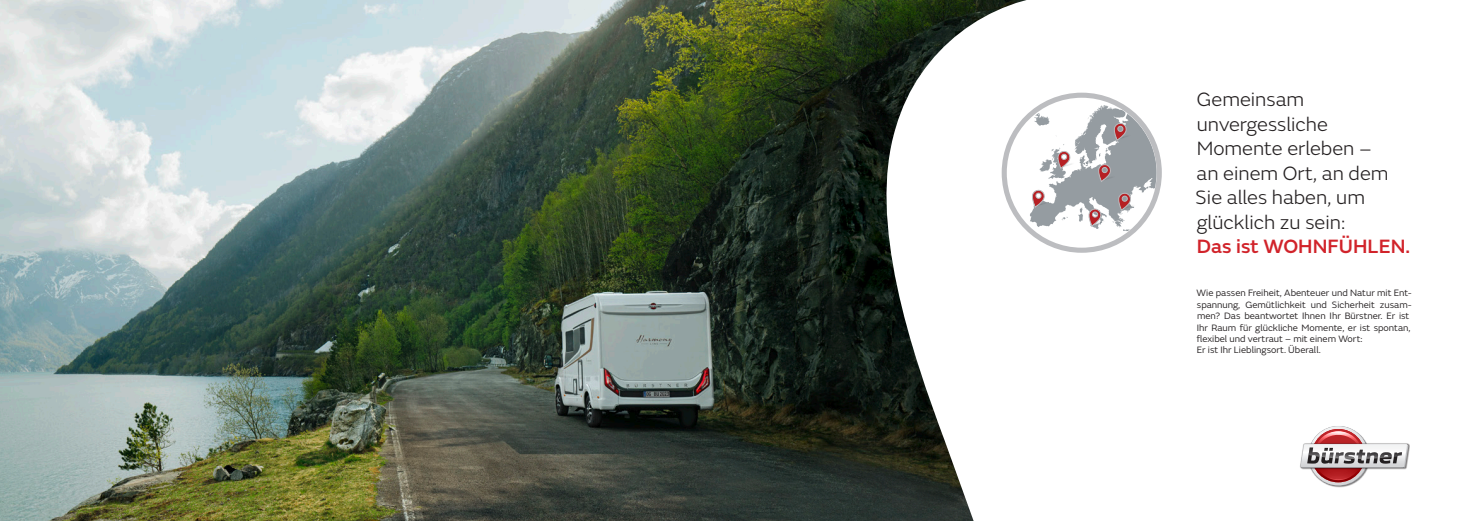
<style>
.page{position:relative;width:1474px;height:521px;background:#fff}
.page>*{position:absolute;margin:0;border:0;box-sizing:border-box;transform-origin:0 0}
.t1{font:300 20.12px/24.5px "FS Emeric";color:#231f20}
.t2{font:500 20.12px "FS Emeric";color:#d1232a}
.t3{font:9.62px/11.4px "FS Emeric";color:#231f20}
</style>
<div class="page">
<img style="left:0;top:0;width:866px;height:521px">
<svg style="left:866px;top:0;width:296px;height:521px"></svg>
<svg style="left:1300px;top:426px;width:108px;height:62px"></svg>
<div style="left:1008px;top:98px;width:148px;height:149px;background:#fff;border-radius:50%"></div>
<div style="left:1001px;top:93px;width:160px;height:160px;border:5px solid #bcbdc0;border-radius:50%"></div>
<svg style="left:1029px;top:98px;width:127px;height:133px"></svg>
<h1 class="t1" style="left:1195px;top:86px;width:194px">Gemeinsam unvergessliche<br>Momente erleben – an einem Ort, an dem<br>Sie alles haben, um glücklich zu sein:</h1>
<h1 class="t2" style="left:1196px;top:232px;width:215px">Das ist WOHNFÜHLEN.</h1>
<p class="t3" style="left:1196px;top:287px;width:217px">Wie passen Freiheit, Abenteuer und Natur mit Ent&shy;spannung, Gemütlichkeit und Sicherheit zusam&shy;men? Das beantwortet Ihnen Ihr Bürstner. Er ist Ihr Raum für glückliche Momente, er ist spontan, flexibel und vertraut – mit einem Wort:<br>Er ist Ihr Lieblingsort. Überall.</p>
</div>
